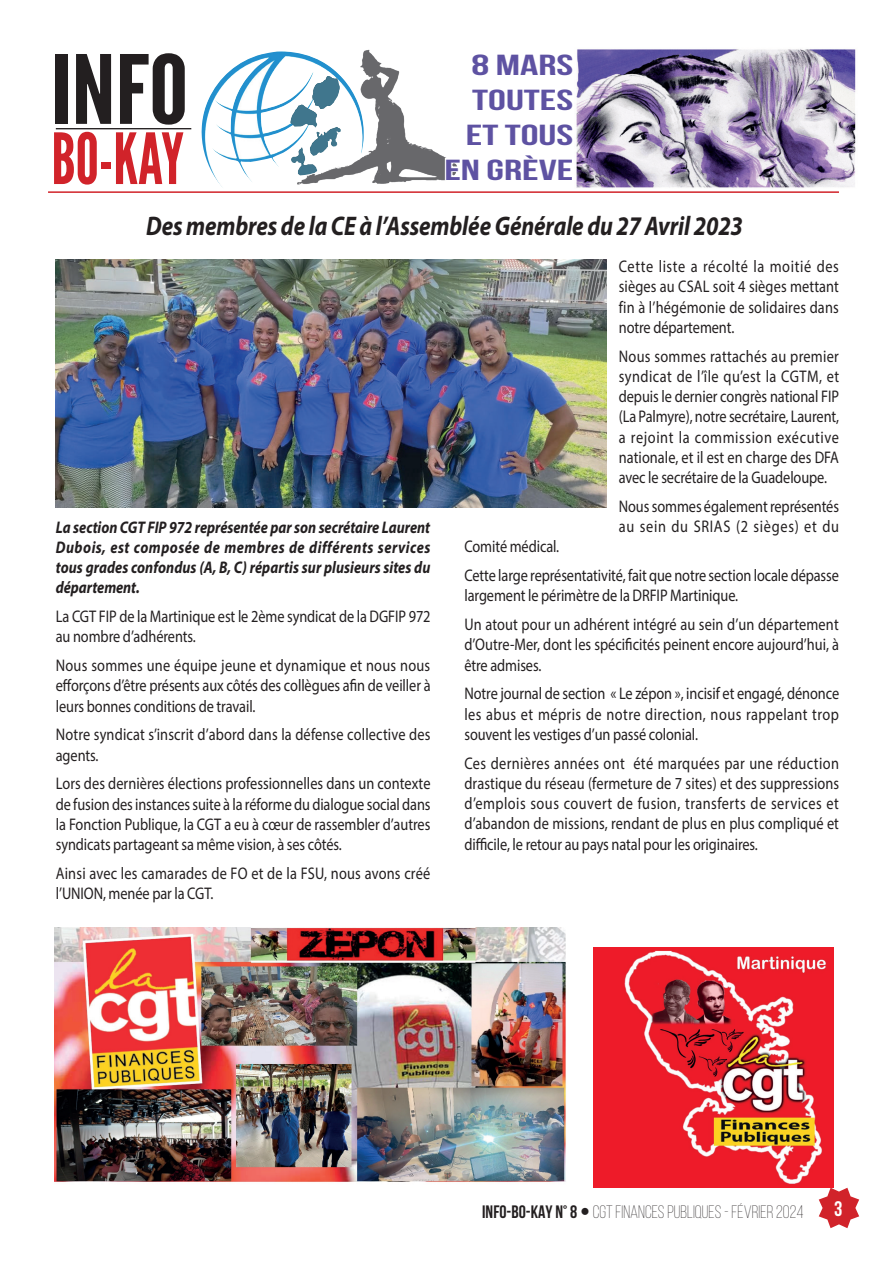
<style>
.page{position:relative;width:893px;height:1263px;background:#fff}
.page>*{position:absolute;margin:0;border:0;box-sizing:border-box;transform-origin:0 0}
.t1{font:95.1px "League Gothic";color:#231f20;scale:1.17 1}
.t2{font:70.35px "League Gothic";color:#d1232a;scale:.94 1}
.t3{font:700 28.95px/34.8px "Bebas Neue";color:#5e52a2;text-align:right;scale:1.55 1}
.t4{font:italic 700 27px "Myriad Pro";letter-spacing:-.005em;color:#231f20;scale:.85 1}
.t5{font:700 21px "Bebas Neue";color:#fff}
.t6{font:300 18px "Bebas Neue";color:#231f20}
.t7{font:16.8px/20.2px "Myriad Pro";letter-spacing:-.005em;color:#231f20;scale:.85 1}
.t8{font:italic 700 16.8px/20.2px "Myriad Pro";letter-spacing:.005em;color:#231f20;text-align:justify;scale:.85 1}
.t9{font:16.8px/20.2px "Myriad Pro";letter-spacing:.015em;color:#231f20;scale:.85 1}
.s1{color:#fff}
.s2{font-weight:700}
</style>
<div class="page">
<img style="left:202px;top:52px;width:68px;height:135px">
<svg style="left:819px;top:1188px;width:40px;height:40px"></svg>
<hr style="left:56px;top:128px;width:135px;height:1px;background:#231f20">
<img style="left:270px;top:49px;width:188px;height:136px">
<hr style="left:48px;top:191px;width:791px;height:2px;background:#d1232a">
<img style="left:55px;top:259px;width:551px;height:248px">
<img style="left:54px;top:927px;width:512px;height:255px">
<img style="left:593px;top:948px;width:240px;height:240px">
<img style="left:576px;top:49px;width:280px;height:139px">
<h1 class="t1" style="left:51px;top:33px;width:119px">INFO</h1>
<h2 class="t2" style="left:51px;top:117px;width:142px">BO-KAY</h2>
<h3 class="t3" style="left:444px;top:47px;width:85px">8 MARS<br>TOUTES<br>ET TOUS<br><span class="s1">E</span>N GRÈVE</h3>
<h3 class="t4" style="left:146px;top:208px;width:704px">Des membres de la CE à l’Assemblée Générale du 27 Avril 2023</h3>
<p class="t8" style="left:56px;top:516px;width:442px">La section CGT FIP 972 représentée par son secrétaire Laurent Dubois, est composée de membres de différents services tous grades confondus (A, B, C) répartis sur plusieurs sites du département.</p>
<p class="t7" style="left:56px;top:606px;width:442px">La CGT FIP de la Martinique est le 2ème syndicat de la DGFIP 972 au nombre d’adhérents.</p>
<p class="t7" style="left:56px;top:655px;width:442px;text-align:justify">Nous sommes une équipe jeune et dynamique et nous nous efforçons d’être présents aux côtés des collègues afin de veiller à leurs bonnes conditions de travail.</p>
<p class="t7" style="left:56px;top:724px;width:442px">Notre syndicat s’inscrit d’abord dans la défense collective des agents.</p>
<p class="t7" style="left:56px;top:773px;width:442px;text-align:justify">Lors des dernières élections professionnelles dans un contexte de fusion des instances suite à la réforme du dialogue social dans la Fonction Publique, la CGT a eu à cœur de rassembler d’autres syndicats partageant sa même vision, à ses côtés.</p>
<p class="t9" style="left:56px;top:863px;width:442px">Ainsi avec les camarades de FO et de la FSU, nous avons créé l’UNION, menée par la CGT.</p>
<p class="t7" style="left:619px;top:256px;width:260px;text-align:justify">Cette liste a récolté la moitié des sièges au CSAL soit 4 sièges mettant fin à l’hégémonie de solidaires dans notre département.</p>
<p class="t7" style="left:619px;top:346px;width:261px;text-align:justify">Nous sommes rattachés au premier syndicat de l’île qu’est la CGTM, et depuis le dernier congrès national FIP (La Palmyre), notre secrétaire, Laurent, a rejoint la commission exécutive nationale, et il est en charge des DFA avec le secrétaire de la Guadeloupe.</p>
<p class="t7" style="left:619px;top:496px;width:261px">Nous sommes également représentés au sein du SRIAS (2 sièges) et du</p>
<p class="t7" style="left:464px;top:532px;width:442px;line-height:28.8px">Comité médical.<br>Cette large représentativité, fait que notre section locale dépasse</p>
<p class="t7" style="left:464px;top:581px;width:442px;line-height:28.8px">largement le périmètre de la DRFIP Martinique.<br>Un atout pour un adhérent intégré au sein d’un département</p>
<p class="t7" style="left:464px;top:634px;width:442px">d’Outre-Mer, dont les spécificités peinent encore aujourd’hui, à être admises.</p>
<p class="t7" style="left:464px;top:683px;width:442px;text-align:justify">Notre journal de section « Le zépon », incisif et engagé, dénonce les abus et mépris de notre direction, nous rappelant trop souvent les vestiges d’un passé colonial.</p>
<p class="t7" style="left:464px;top:753px;width:442px;text-align:justify">Ces dernières années ont été marquées par une réduction drastique du réseau (fermeture de 7 sites) et des suppressions d’emplois sous couvert de fusion, transferts de services et d’abandon de missions, rendant de plus en plus compliqué et difficile, le retour au pays natal pour les originaires.</p>
<p class="t6" style="left:482px;top:1202px;width:323px"><span class="s2">INFO-BO-KAY N° 8</span> CGT FINANCES PUBLIQUES - FÉVRIER 2024</p>
<p class="t5" style="left:834px;top:1197px;width:10px">3</p>
</div>
